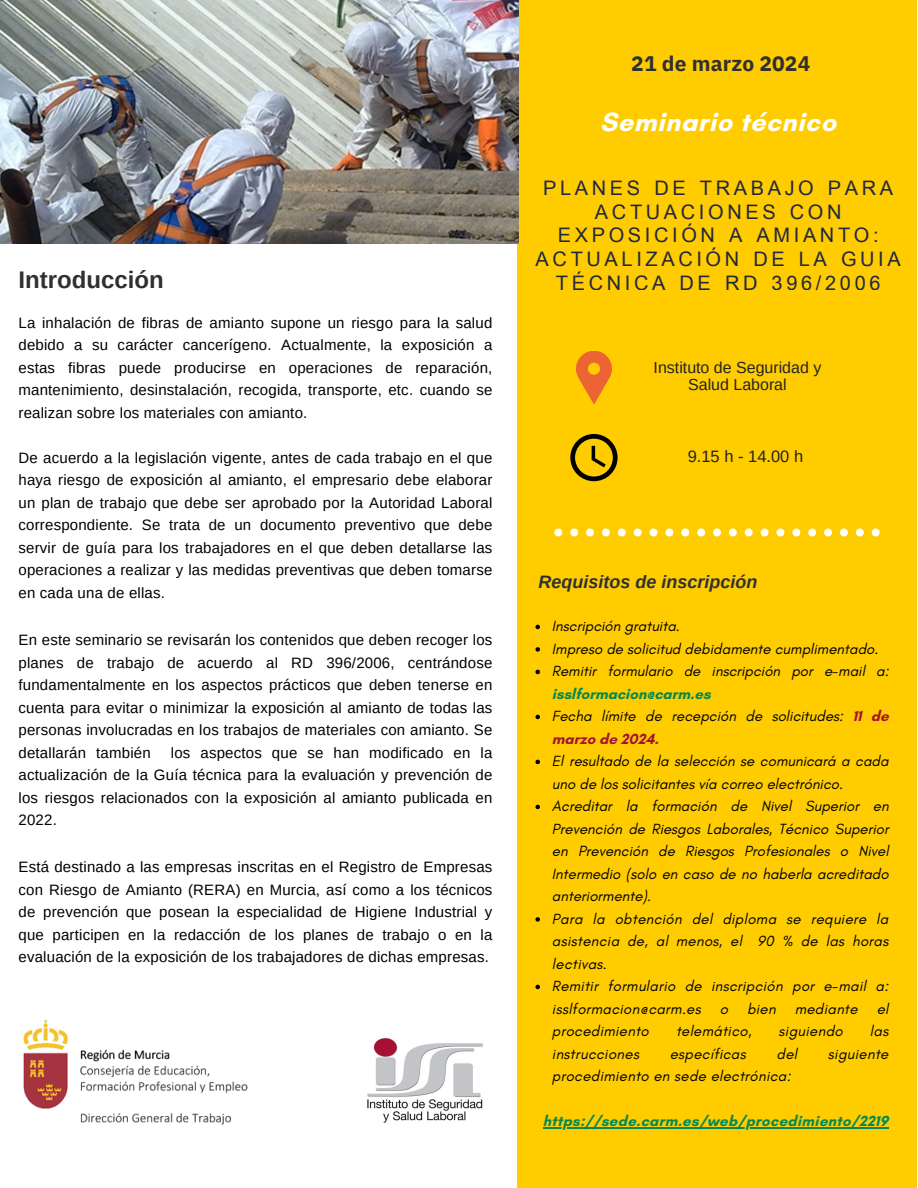
<style>
.page{position:relative;width:918px;height:1188px;background:#fff}
.page>*{position:absolute;margin:0;border:0;box-sizing:border-box;transform-origin:0 0}
.t1{font:700 27px "Glacial Indifference";letter-spacing:.02em;color:#fff}
.t2{font:700 24px "Arimo";color:#303030}
.t3{font:700 21px "IBM Plex Sans";letter-spacing:.005em;color:#303030}
.t4{font:19.95px/23.7px "Garuda";letter-spacing:.18em;color:#081447;text-align:center}
.t5{font:italic 700 18px "Arimo";color:#303030}
.t6{font:16.5px "Arimo";color:#222}
.t7{font:15.9px/16.8px "Arimo";color:#222;text-align:center}
.t8{font:15px/22.5px "Arimo";letter-spacing:.015em;color:#000;text-align:justify}
.t9{font:italic 15px/22.5px "Glacial Indifference";color:#000}
.t10{font:italic 15px/22.5px "Glacial Indifference";letter-spacing:.02em;color:#000}
.t11{font:700 15px "Glacial Indifference";letter-spacing:.02em;color:#038954}
.s1{font-weight:700;font-style:normal;color:#038954}
.s2{font-weight:700;font-style:normal;color:#a31534}
</style>
<div class="page">
<img style="left:367px;top:1038px;width:116px;height:85px">
<div style="left:517px;top:0;width:400px;height:1188px;background:#fc0"></div>
<svg style="left:576px;top:351px;width:36px;height:54px"></svg>
<svg style="left:554px;top:529px;width:8px;height:7px"></svg>
<svg style="left:570px;top:529px;width:8px;height:7px"></svg>
<svg style="left:586px;top:529px;width:8px;height:7px"></svg>
<svg style="left:602px;top:529px;width:8px;height:7px"></svg>
<svg style="left:618px;top:529px;width:8px;height:7px"></svg>
<svg style="left:634px;top:529px;width:8px;height:7px"></svg>
<svg style="left:650px;top:529px;width:8px;height:7px"></svg>
<svg style="left:665px;top:529px;width:8px;height:7px"></svg>
<svg style="left:681px;top:529px;width:8px;height:7px"></svg>
<svg style="left:697px;top:529px;width:8px;height:7px"></svg>
<svg style="left:713px;top:529px;width:8px;height:7px"></svg>
<svg style="left:729px;top:529px;width:8px;height:7px"></svg>
<svg style="left:745px;top:529px;width:8px;height:7px"></svg>
<svg style="left:761px;top:529px;width:8px;height:7px"></svg>
<svg style="left:777px;top:529px;width:7px;height:7px"></svg>
<svg style="left:792px;top:529px;width:8px;height:7px"></svg>
<svg style="left:808px;top:529px;width:8px;height:7px"></svg>
<svg style="left:824px;top:529px;width:8px;height:7px"></svg>
<svg style="left:840px;top:529px;width:8px;height:7px"></svg>
<svg style="left:856px;top:529px;width:8px;height:7px"></svg>
<svg style="left:872px;top:529px;width:8px;height:7px"></svg>
<img style="left:0;top:0;width:518px;height:244px">
<svg style="left:535px;top:625px;width:5px;height:4px"></svg>
<svg style="left:535px;top:647px;width:5px;height:5px"></svg>
<svg style="left:535px;top:670px;width:5px;height:4px"></svg>
<svg style="left:535px;top:715px;width:5px;height:4px"></svg>
<svg style="left:535px;top:760px;width:5px;height:4px"></svg>
<svg style="left:535px;top:805px;width:5px;height:4px"></svg>
<svg style="left:535px;top:917px;width:5px;height:5px"></svg>
<svg style="left:535px;top:985px;width:5px;height:4px"></svg>
<hr style="left:543px;top:1128px;width:346px;height:1px;background:#038954">
<svg style="left:570px;top:434px;width:48px;height:47px"></svg>
<img style="left:23px;top:1019px;width:225px;height:106px">
<h2 class="t2" style="left:19px;top:266px;width:147px">Introducción</h2>
<p class="t8" style="left:19px;top:311px;width:475px">La inhalación de fibras de amianto supone un riesgo para la salud debido a su carácter cancerígeno. Actualmente, la exposición a estas fibras puede producirse en operaciones de reparación, mantenimiento, desinstalación, recogida, transporte, etc. cuando se realizan sobre los materiales con amianto.</p>
<p class="t8" style="left:19px;top:446px;width:475px">De acuerdo a la legislación vigente, antes de cada trabajo en el que haya riesgo de exposición al amianto, el empresario debe elaborar un plan de trabajo que debe ser aprobado por la Autoridad Laboral correspondiente. Se trata de un documento preventivo que debe servir de guía para los trabajadores en el que deben detallarse las operaciones a realizar y las medidas preventivas que deben tomarse en cada una de ellas.</p>
<p class="t8" style="left:19px;top:629px;width:475px">En este seminario se revisarán los contenidos que deben recoger los planes de trabajo de acuerdo al RD 396/2006, centrándose fundamentalmente en los aspectos prácticos que deben tenerse en cuenta para evitar o minimizar la exposición al amianto de todas las personas involucradas en los trabajos de materiales con amianto. Se detallarán también</p>
<p class="t8" style="left:19px;top:741px;width:475px;text-indent:152px">los aspectos que se han modificado en la actualización de la Guía técnica para la evaluación y prevención de los riesgos relacionados con la exposición al amianto publicada en 2022.</p>
<p class="t8" style="left:19px;top:856px;width:475px">Está destinado a las empresas inscritas en el Registro de Empresas con Riesgo de Amianto (RERA) en Murcia, así como a los técnicos de prevención que posean la especialidad de Higiene Industrial y que participen en la redacción de los planes de trabajo o en la evaluación de la exposición de los trabajadores de dichas empresas.</p>
<h1 class="t3" style="left:631px;top:49px;width:181px">21 de marzo 2024</h1>
<p class="t1" style="left:600px;top:106px;width:237px">Seminario técnico</p>
<h3 class="t4" style="left:536px;top:176px;width:367px">PLANES DE TRABAJO PARA<br>ACTUACIONES CON<br>EXPOSICIÓN A AMIANTO:<br>ACTUALIZACIÓN DE LA GUIA<br>TÉCNICA DE RD 396/2006</h3>
<h3 class="t7" style="left:654px;top:359px;width:169px">Instituto de Seguridad y<br>Salud Laboral</h3>
<h4 class="t6" style="left:688px;top:447px;width:117px">9.15 h - 14.00 h</h4>
<p class="t5" style="left:539px;top:572px;width:220px">Requisitos de inscripción</p>
<p class="t9" style="left:552px;top:615px;width:129px">Inscripción gratuita.</p>
<h6 class="t9" style="left:552px;top:637px;width:328px">Impreso de solicitud debidamente cumplimentado.</h6>
<p class="t9" style="left:552px;top:660px;width:338px">Remitir formulario de inscripción por e-mail a: <span class="s1">isslformacion@carm.es</span></p>
<h5 class="t9" style="left:552px;top:705px;width:338px">Fecha límite de recepción de solicitudes: <span class="s2">11 de marzo de 2024.</span></h5>
<p class="t9" style="left:552px;top:750px;width:338px">El resultado de la selección se comunicará a cada uno de los solicitantes vía correo electrónico.</p>
<p class="t9" style="left:552px;top:795px;width:338px;text-align:justify">Acreditar la formación de Nivel Superior en Prevención de Riesgos Laborales, Técnico Superior en Prevención de Riesgos Profesionales o Nivel Intermedio (solo en caso de no haberla acreditado anteriormente).</p>
<p class="t9" style="left:552px;top:907px;width:338px;text-align:justify">Para la obtención del diploma se requiere la asistencia de, al menos, el 90 % de las horas lectivas.</p>
<p class="t10" style="left:552px;top:975px;width:338px">Remitir formulario de inscripción por e-mail a: isslformacion@carm.es</p>
<p class="t9" style="left:720px;top:997px;width:10px">o</p>
<p class="t9" style="left:747px;top:997px;width:30px">bien</p>
<p class="t10" style="left:795px;top:997px;width:64px">mediante</p>
<p class="t9" style="left:877px;top:997px;width:13px">el</p>
<p class="t10" style="left:552px;top:1020px;width:98px">procedimiento</p>
<p class="t10" style="left:676px;top:1020px;width:77px">telemático,</p>
<p class="t10" style="left:779px;top:1020px;width:66px">siguiendo</p>
<p class="t9" style="left:870px;top:1020px;width:20px">las</p>
<p class="t10" style="left:552px;top:1042px;width:89px">instrucciones</p>
<p class="t10" style="left:670px;top:1042px;width:78px">específicas</p>
<p class="t9" style="left:777px;top:1042px;width:22px">del</p>
<p class="t10" style="left:828px;top:1042px;width:62px">siguiente</p>
<p class="t10" style="left:552px;top:1065px;width:240px">procedimiento en sede electrónica:</p>
<p class="t11" style="left:543px;top:1112px;width:347px">https://sede.carm.es/web/procedimiento/2219</p>
</div>
